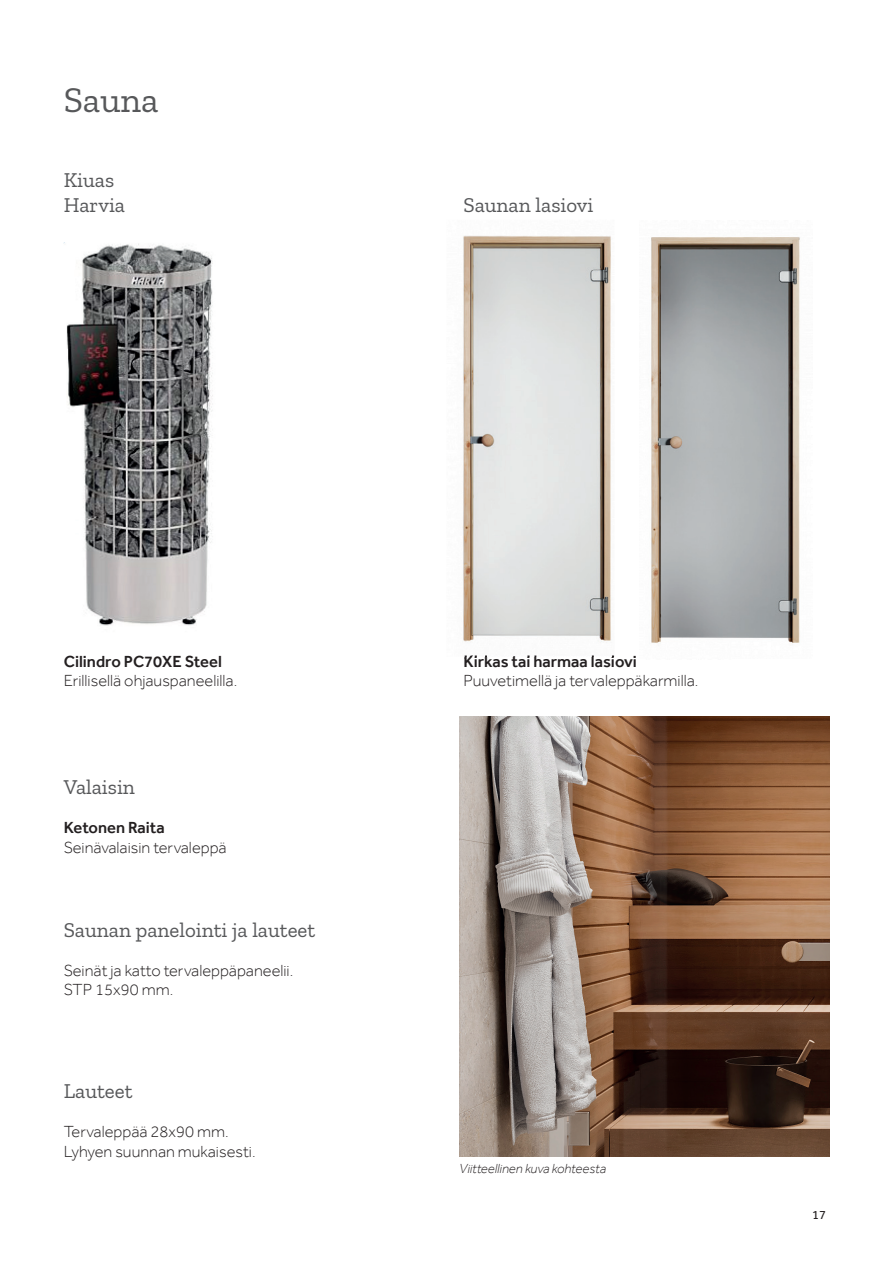
<style>
.page{position:relative;width:893px;height:1263px;background:#fff}
.page>*{position:absolute;margin:0;border:0;box-sizing:border-box;transform-origin:0 0}
.t1{font:36px "Zilla Slab";color:#57585a}
.t2{font:21px/25.2px "Zilla Slab";color:#57585a}
.t3{font:300 16.5px/19.5px "Effra";color:#231f20}
.t4{font:500 16.5px "Effra";color:#231f20}
.t5{font:italic 300 13.5px "Effra";color:#231f20}
.t6{font:12.75px "Effra";color:#231f20}
</style>
<div class="page">
<img style="left:66px;top:243px;width:147px;height:383px">
<img style="left:462px;top:235px;width:149px;height:422px">
<img style="left:465px;top:655px;width:149px;height:2px">
<img style="left:651px;top:237px;width:149px;height:406px">
<img style="left:459px;top:716px;width:370px;height:441px">
<h1 class="t1" style="left:64px;top:81px;width:96px">Sauna</h1>
<p class="t2" style="left:64px;top:167px;width:63px">Kiuas<br>Harvia</p>
<p class="t2" style="left:463px;top:192px;width:131px">Saunan lasiovi</p>
<p class="t4" style="left:64px;top:651px;width:160px">Cilindro PC70XE Steel</p>
<p class="t3" style="left:64px;top:670px;width:175px">Erillisellä ohjauspaneelilla.</p>
<p class="t2" style="left:64px;top:775px;width:73px">Valaisin</p>
<p class="t4" style="left:64px;top:818px;width:103px">Ketonen Raita</p>
<p class="t3" style="left:64px;top:837px;width:164px">Seinävalaisin tervaleppä</p>
<p class="t2" style="left:64px;top:917px;width:253px">Saunan panelointi ja lauteet</p>
<p class="t3" style="left:64px;top:960px;width:231px">Seinät ja katto tervaleppäpaneelii.<br>STP 15x90 mm.</p>
<p class="t2" style="left:64px;top:1079px;width:70px">Lauteet</p>
<p class="t3" style="left:64px;top:1122px;width:193px">Tervaleppää 28x90 mm.<br>Lyhyen suunnan mukaisesti.</p>
<p class="t4" style="left:463px;top:651px;width:175px">Kirkas tai harmaa lasiovi</p>
<p class="t3" style="left:463px;top:670px;width:236px">Puuvetimellä ja tervaleppäkarmilla.</p>
<p class="t5" style="left:459px;top:1161px;width:148px">Viitteellinen kuva kohteesta</p>
<p class="t6" style="left:812px;top:1207px;width:15px">17</p>
</div>
